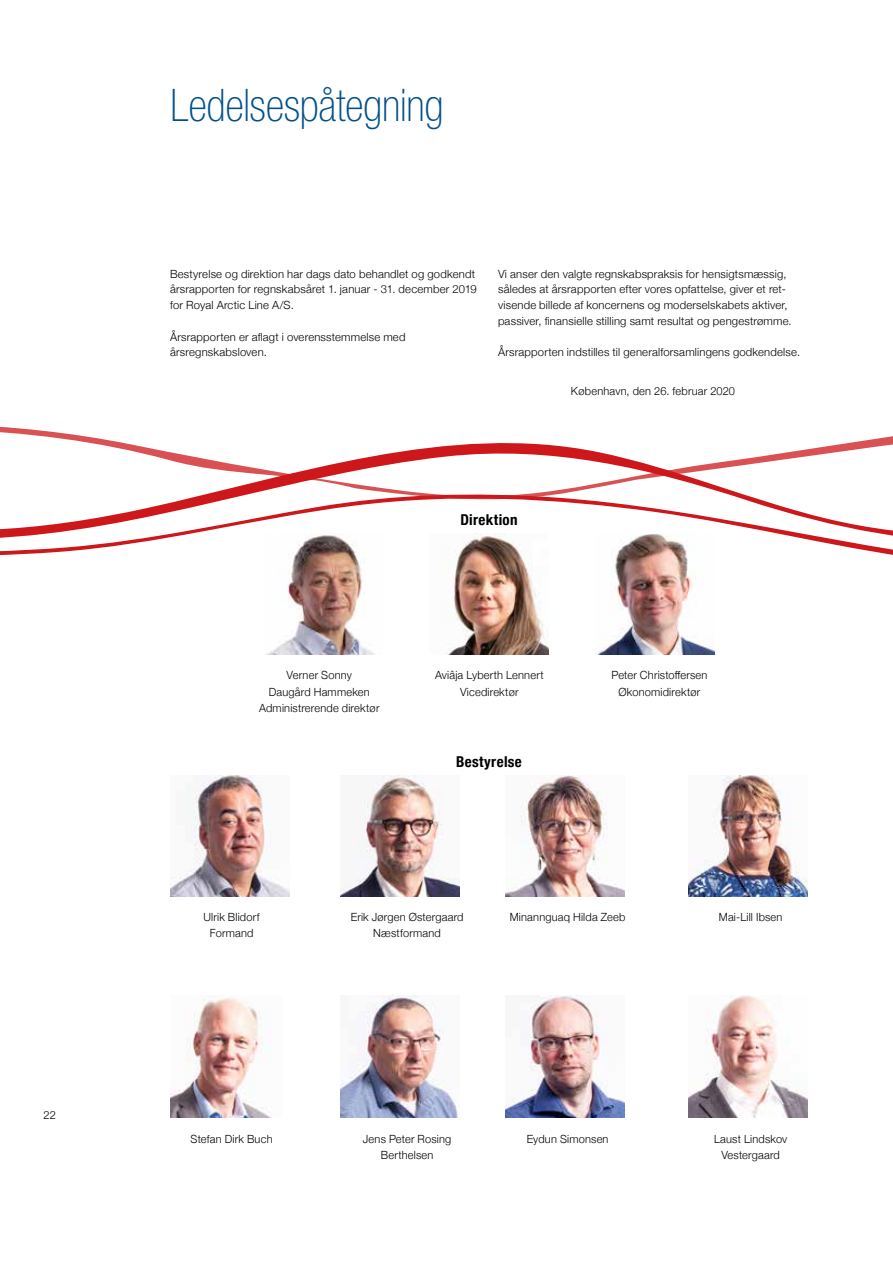
<style>
.page{position:relative;width:893px;height:1263px;background:#fff}
.page>*{position:absolute;margin:0;border:0;box-sizing:border-box;transform-origin:0 0}
.t1{font:100 condensed 45px "Helvetica Neue";letter-spacing:-.005em;color:#00508a}
.t2{font:700 condensed 15px "Helvetica Neue";letter-spacing:.025em;color:#000}
.t3{font:300 11.25px/15.8px "Helvetica Neue";letter-spacing:.02em;color:#000}
</style>
<div class="page">
<svg style="left:0;top:544px;width:893px;height:11px"></svg>
<svg style="left:0;top:426px;width:893px;height:118px"></svg>
<img style="left:170px;top:997px;width:102px;height:120px">
<img style="left:505px;top:996px;width:119px;height:121px">
<img style="left:341px;top:775px;width:119px;height:122px">
<img style="left:689px;top:996px;width:119px;height:121px">
<img style="left:341px;top:996px;width:119px;height:121px">
<img style="left:170px;top:775px;width:119px;height:122px">
<img style="left:689px;top:775px;width:119px;height:122px">
<img style="left:505px;top:775px;width:119px;height:122px">
<img style="left:430px;top:534px;width:119px;height:121px">
<img style="left:595px;top:534px;width:119px;height:121px">
<img style="left:264px;top:534px;width:119px;height:121px">
<p class="t3" style="left:43px;top:1106px;width:14px">22</p>
<h1 class="t1" style="left:170px;top:80px;width:275px">Ledelsespåtegning</h1>
<p class="t3" style="left:170px;top:265px;width:308px">Bestyrelse og direktion har dags dato behandlet og godkendt årsrapporten for regnskabsåret 1. januar - 31. december 2019 for Royal Arctic Line A/S.</p>
<p class="t3" style="left:170px;top:328px;width:237px">Årsrapporten er aflagt i overensstemmelse med årsregnskabsloven.</p>
<p class="t3" style="left:498px;top:265px;width:295px">Vi anser den valgte regnskabspraksis for hensigtsmæssig, således at årsrapporten efter vores opfattelse, giver et ret&shy;visende billede af koncernens og moderselskabets aktiver, passiver, finansielle stilling samt resultat og pengestrømme.</p>
<p class="t3" style="left:498px;top:344px;width:304px">Årsrapporten indstilles til generalforsamlingens godkendelse.</p>
<p class="t3" style="left:571px;top:382px;width:166px">København, den 26. februar 2020</p>
<h2 class="t2" style="left:460px;top:507px;width:59px">Direktion</h2>
<p class="t3" style="left:259px;top:666px;width:122px;line-height:16.5px;text-align:center">Verner Sonny<br>Daugård Hammeken<br>Administrerende direktør</p>
<p class="t3" style="left:435px;top:666px;width:110px;line-height:16.5px;text-align:center">Aviâja Lyberth Lennert<br>Vicedirektør</p>
<p class="t3" style="left:611px;top:666px;width:97px;line-height:16.5px;text-align:center">Peter Christoffersen<br>Økonomidirektør</p>
<h2 class="t2" style="left:456px;top:749px;width:67px">Bestyrelse</h2>
<p class="t3" style="left:203px;top:908px;width:58px">Ulrik Blidorf</p>
<p class="t3" style="left:351px;top:908px;width:114px">Erik Jørgen Østergaard</p>
<p class="t3" style="left:510px;top:908px;width:117px">Minannguaq Hilda Zeeb</p>
<p class="t3" style="left:719px;top:908px;width:65px">Mai-Lill Ibsen</p>
<p class="t3" style="left:210px;top:925px;width:45px">Formand</p>
<p class="t3" style="left:373px;top:925px;width:69px">Næstformand</p>
<p class="t3" style="left:191px;top:1130px;width:83px">Stefan Dirk Buch</p>
<p class="t3" style="left:363px;top:1130px;width:90px">Jens Peter Rosing</p>
<p class="t3" style="left:527px;top:1130px;width:83px">Eydun Simonsen</p>
<p class="t3" style="left:714px;top:1130px;width:75px">Laust Lindskov</p>
<p class="t3" style="left:381px;top:1147px;width:54px">Berthelsen</p>
<p class="t3" style="left:721px;top:1147px;width:60px">Vestergaard</p>
</div>
